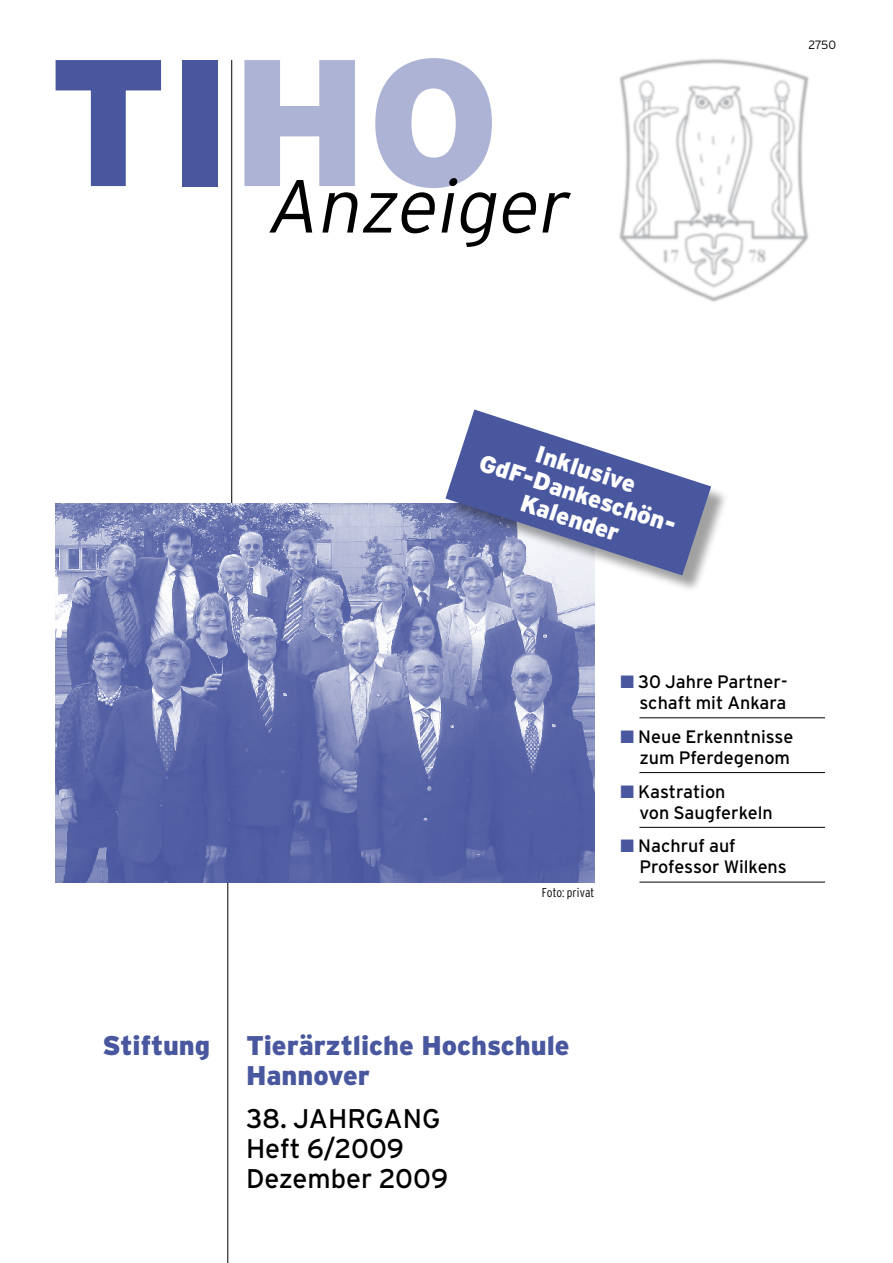
<style>
.page{position:relative;width:893px;height:1263px;background:#fff}
.page>*{position:absolute;margin:0;border:0;box-sizing:border-box;transform-origin:0 0}
.t1{font:900 180px "Interstate";color:#49579f}
.t2{font:italic 300 75px "Interstate";color:#000}
.t3{font:900 27px/30px "Interstate";color:#49579f}
.t4{font:27px/30px "Interstate";color:#000}
.t5{font:900 24px/51px "Interstate";color:#fff}
.t6{font:18px/21px "Interstate";color:#000}
.t7{font:300 condensed 12.75px "Interstate";letter-spacing:.005em;color:#000}
.t8{font:300 12px "Interstate";color:#000}
.s1{color:#adb3d4}
</style>
<div class="page">
<hr style="left:227px;top:782px;width:1px;height:481px;background:#000">
<hr style="left:231px;top:60px;width:1px;height:443px;background:#000">
<img style="left:619px;top:58px;width:190px;height:244px">
<hr style="left:639px;top:717px;width:186px;height:1px;background:#000">
<hr style="left:639px;top:772px;width:186px;height:1px;background:#000">
<hr style="left:639px;top:827px;width:186px;height:1px;background:#000">
<hr style="left:639px;top:882px;width:186px;height:1px;background:#000">
<img style="left:55px;top:503px;width:539px;height:379px">
<div style="left:448px;top:412px;width:280px;height:180px;background:#000;opacity:.37"></div>
<svg style="left:445px;top:409px;width:266px;height:166px"></svg>
<h1 class="t1" style="left:48px;top:20px;width:453px">TI<span class="s1">HO</span></h1>
<h2 class="t2" style="left:265px;top:164px;width:317px">Anzeiger</h2>
<p class="t8" style="left:809px;top:38px;width:29px">2750</p>
<h3 class="t5" style="left:544px;top:429px;width:105px;rotate:18deg">Inklusive<br>Kalender</h3>
<h3 class="t5" style="left:488px;top:437px;width:220px;rotate:18deg">GdF-Dankeschön-</h3>
<p class="t7" style="left:542px;top:885px;width:54px">Foto: privat</p>
<p class="t6" style="left:638px;top:671px;width:151px">30 Jahre Partner&shy;schaft mit Ankara</p>
<p class="t6" style="left:638px;top:726px;width:157px">Neue Erkenntnisse zum Pferdegenom</p>
<p class="t6" style="left:638px;top:780px;width:136px">Kastration<br>von Saugferkeln</p>
<p class="t6" style="left:638px;top:835px;width:150px">Nachruf auf<br>Professor Wilkens</p>
<h3 class="t3" style="left:102px;top:1030px;width:109px">Stiftung</h3>
<h3 class="t3" style="left:246px;top:1030px;width:325px">Tierärztliche Hochschule<br>Hannover</h3>
<h3 class="t4" style="left:246px;top:1103px;width:204px">38. JAHRGANG<br>Heft 6/2009<br>Dezember 2009</h3>
</div>
